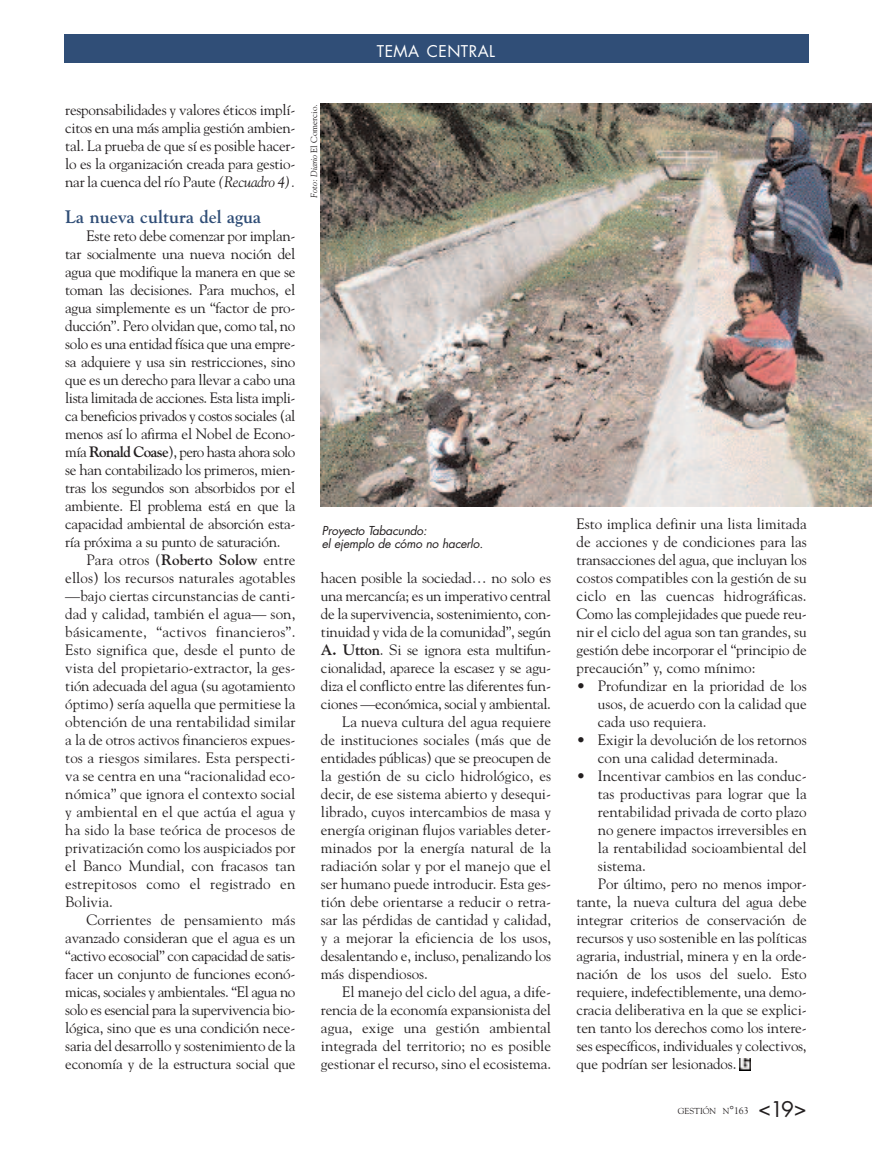
<style>
.page{position:relative;width:872px;height:1149px;background:#fff}
.page>*{position:absolute;margin:0;border:0;box-sizing:border-box;transform-origin:0 0}
.t1{font:700 18px "Goudy";color:#304e77}
.t2{font:15.75px "Futura";letter-spacing:.025em;color:#fff}
.t3{font:15px/18px "Goudy";letter-spacing:-.01em;color:#231f20;text-align:justify}
.t4{font:15px "Goudy";letter-spacing:-.03em;color:#231f20}
.t5{font:15px "Goudy";letter-spacing:-.035em;color:#231f20}
.t6{font:15px "Goudy";letter-spacing:.015em;color:#231f20}
.t7{font:15px "Goudy";letter-spacing:.01em;color:#231f20}
.t8{font:italic 12px/13.5px "Futura";letter-spacing:-.02em;color:#231f20}
.t9{font:italic 9px "Goudy";color:#231f20}
.t10{font:8.7px "Goudy";color:#231f20}
.s1{font-style:italic}
.s2{font-weight:700}
.s3{font-style:normal}
.s4{font-size:11.55px}
.s5{font-size:9.75px}
.s6{font-family:"Futura";font-size:21px}
</style>
<div class="page">
<div style="left:64px;top:34px;width:744px;height:29px;background:#304e77"></div>
<img style="left:320px;top:103px;width:552px;height:403px">
<svg style="left:739px;top:1058px;width:11px;height:12px"></svg>
<p class="t2" style="left:377px;top:44px;width:120px">TEMA CENTRAL</p>
<p class="t3" style="left:65px;top:100px;width:232px">responsabilidades y valores éticos implí&shy;citos en una más amplia gestión ambien&shy;tal. La prueba de que sí es posible hacer&shy;lo es la organización creada para gestio&shy;nar la cuenca del río Paute <span class="s1">(Recuadro 4).</span></p>
<p class="t1" style="left:65px;top:206px;width:197px">La nueva cultura del agua</p>
<p class="t3" style="left:87px;top:226px;width:210px">Este reto debe comenzar por implan-</p>
<p class="t3" style="left:65px;top:244px;width:232px">tar socialmente una nueva noción del</p>
<p class="t3" style="left:65px;top:262px;width:232px">agua que modifique la manera en que se</p>
<p class="t3" style="left:65px;top:280px;width:232px">toman las decisiones. Para muchos, el</p>
<p class="t3" style="left:65px;top:298px;width:232px">agua simplemente es un “factor de pro-</p>
<p class="t3" style="left:65px;top:316px;width:232px">ducción”. Pero olvidan que, como tal, no</p>
<p class="t3" style="left:65px;top:334px;width:232px">solo es una entidad física que una empre-</p>
<p class="t3" style="left:65px;top:352px;width:232px">sa adquiere y usa sin restricciones, sino</p>
<p class="t3" style="left:65px;top:370px;width:232px">que es un derecho para llevar a cabo una</p>
<p class="t4" style="left:65px;top:389px;width:232px">lista limitada de acciones. Esta lista impli-</p>
<p class="t5" style="left:65px;top:407px;width:232px">ca beneficios privados y costos sociales (al</p>
<p class="t3" style="left:65px;top:424px;width:232px">menos así lo afirma el Nobel de Econo-</p>
<p class="t5" style="left:65px;top:443px;width:232px">mía <span class="s2">Ronald Coase</span>), pero hasta ahora solo</p>
<p class="t3" style="left:65px;top:460px;width:232px">se han contabilizado los primeros, mien-</p>
<p class="t3" style="left:65px;top:478px;width:232px">tras los segundos son absorbidos por el</p>
<p class="t3" style="left:65px;top:496px;width:232px">ambiente. El problema está en que la</p>
<p class="t3" style="left:65px;top:514px;width:232px">capacidad ambiental de absorción esta-</p>
<p class="t3" style="left:65px;top:532px;width:217px">ría próxima a su punto de saturación.</p>
<p class="t3" style="left:87px;top:550px;width:210px">Para otros (<span class="s2">Roberto Solow</span> entre</p>
<p class="t3" style="left:65px;top:568px;width:232px">ellos) los recursos naturales agotables</p>
<p class="t3" style="left:65px;top:586px;width:232px">—bajo ciertas circunstancias de canti-</p>
<p class="t3" style="left:65px;top:604px;width:232px">dad y calidad, también el agua— son,</p>
<p class="t6" style="left:65px;top:623px;width:232px">básicamente, “activos financieros”.</p>
<p class="t3" style="left:65px;top:640px;width:232px">Esto significa que, desde el punto de</p>
<p class="t3" style="left:65px;top:658px;width:232px">vista del propietario-extractor, la ges-</p>
<p class="t3" style="left:65px;top:676px;width:232px">tión adecuada del agua (su agotamiento</p>
<p class="t3" style="left:65px;top:694px;width:232px">óptimo) sería aquella que permitiese la</p>
<p class="t3" style="left:65px;top:712px;width:232px">obtención de una rentabilidad similar</p>
<p class="t3" style="left:65px;top:730px;width:232px">a la de otros activos financieros expues-</p>
<p class="t3" style="left:65px;top:748px;width:232px">tos a riesgos similares. Esta perspecti-</p>
<p class="t3" style="left:65px;top:766px;width:232px">va se centra en una “racionalidad eco-</p>
<p class="t3" style="left:65px;top:784px;width:232px">nómica” que ignora el contexto social</p>
<p class="t3" style="left:65px;top:802px;width:232px">y ambiental en el que actúa el agua y</p>
<p class="t3" style="left:65px;top:820px;width:232px">ha sido la base teórica de procesos de</p>
<p class="t3" style="left:65px;top:838px;width:232px">privatización como los auspiciados por</p>
<p class="t3" style="left:65px;top:856px;width:232px">el Banco Mundial, con fracasos tan</p>
<p class="t7" style="left:65px;top:875px;width:232px">estrepitosos como el registrado en</p>
<p class="t3" style="left:65px;top:892px;width:49px">Bolivia.</p>
<p class="t3" style="left:87px;top:910px;width:210px">Corrientes de pensamiento más</p>
<p class="t3" style="left:65px;top:928px;width:232px">avanzado consideran que el agua es un</p>
<p class="t4" style="left:65px;top:947px;width:232px">“activo ecosocial” con capacidad de satis-</p>
<p class="t3" style="left:65px;top:964px;width:232px">facer un conjunto de funciones econó-</p>
<p class="t4" style="left:65px;top:983px;width:232px">micas, sociales y ambientales. “El agua no</p>
<p class="t4" style="left:65px;top:1001px;width:232px">solo es esencial para la supervivencia bio-</p>
<p class="t3" style="left:65px;top:1018px;width:232px">lógica, sino que es una condición nece-</p>
<p class="t3" style="left:65px;top:1036px;width:232px">saria del desarrollo y sostenimiento de la</p>
<p class="t3" style="left:65px;top:1054px;width:232px">economía y de la estructura social que</p>
<p class="t9" style="left:309px;top:197px;width:95px;rotate:-90deg">Foto: Diario <span class="s3">El Comercio</span>.</p>
<p class="t8" style="left:322px;top:524px;width:163px">Proyecto Tabacundo:<br>el ejemplo de cómo no hacerlo.</p>
<p class="t3" style="left:321px;top:568px;width:232px">hacen posible la sociedad… no solo es</p>
<p class="t3" style="left:321px;top:586px;width:232px">una mercancía; es un imperativo central</p>
<p class="t3" style="left:321px;top:604px;width:232px">de la supervivencia, sostenimiento, con-</p>
<p class="t3" style="left:321px;top:622px;width:232px">tinuidad y vida de la comunidad”, según</p>
<p class="t3" style="left:321px;top:640px;width:232px"><span class="s2">A. Utton</span>. Si se ignora esta multifun-</p>
<p class="t3" style="left:321px;top:658px;width:232px">cionalidad, aparece la escasez y se agu-</p>
<p class="t3" style="left:321px;top:676px;width:232px">diza el conflicto entre las diferentes fun-</p>
<p class="t3" style="left:321px;top:694px;width:232px">ciones —económica, social y ambiental.</p>
<p class="t3" style="left:342px;top:712px;width:210px">La nueva cultura del agua requiere</p>
<p class="t3" style="left:321px;top:730px;width:232px">de instituciones sociales (más que de</p>
<p class="t3" style="left:321px;top:748px;width:232px">entidades públicas) que se preocupen de</p>
<p class="t3" style="left:321px;top:766px;width:232px">la gestión de su ciclo hidrológico, es</p>
<p class="t3" style="left:321px;top:784px;width:232px">decir, de ese sistema abierto y desequi-</p>
<p class="t3" style="left:321px;top:802px;width:232px">librado, cuyos intercambios de masa y</p>
<p class="t3" style="left:321px;top:820px;width:232px">energía originan flujos variables deter-</p>
<p class="t3" style="left:321px;top:838px;width:232px">minados por la energía natural de la</p>
<p class="t3" style="left:321px;top:856px;width:232px">radiación solar y por el manejo que el</p>
<p class="t3" style="left:321px;top:874px;width:232px">ser humano puede introducir. Esta ges-</p>
<p class="t3" style="left:321px;top:892px;width:232px">tión debe orientarse a reducir o retra-</p>
<p class="t3" style="left:321px;top:910px;width:232px">sar las pérdidas de cantidad y calidad,</p>
<p class="t3" style="left:321px;top:928px;width:232px">y a mejorar la eficiencia de los usos,</p>
<p class="t3" style="left:321px;top:946px;width:232px">desalentando e, incluso, penalizando los</p>
<p class="t3" style="left:321px;top:964px;width:108px">más dispendiosos.</p>
<p class="t3" style="left:342px;top:982px;width:210px">El manejo del ciclo del agua, a dife-</p>
<p class="t3" style="left:321px;top:1000px;width:232px">rencia de la economía expansionista del</p>
<p class="t3" style="left:321px;top:1018px;width:232px">agua, exige una gestión ambiental</p>
<p class="t3" style="left:321px;top:1036px;width:232px">integrada del territorio; no es posible</p>
<p class="t3" style="left:321px;top:1054px;width:232px">gestionar el recurso, sino el ecosistema.</p>
<p class="t3" style="left:576px;top:514px;width:232px">Esto implica definir una lista limitada de acciones y de condiciones para las transacciones del agua, que incluyan los costos compatibles con la gestión de su ciclo en las cuencas hidrográficas.<br>Como las complejidades que puede reu&shy;nir el ciclo del agua son tan grandes, su gestión debe incorporar el “principio de precaución” y, como mínimo:</p>
<p class="t3" style="left:598px;top:676px;width:210px;text-indent:-21px">• Profundizar en la prioridad de los usos, de acuerdo con la calidad que cada uso requiera.</p>
<p class="t3" style="left:576px;top:730px;width:232px;text-align:center">• Exigir la devolución de los retornos con una calidad determinada.</p>
<p class="t3" style="left:576px;top:766px;width:232px">• Incentivar cambios en las conduc-</p>
<p class="t3" style="left:598px;top:784px;width:210px">tas productivas para lograr que la</p>
<p class="t3" style="left:598px;top:802px;width:210px">rentabilidad privada de corto plazo</p>
<p class="t3" style="left:598px;top:820px;width:210px">no genere impactos irreversibles en</p>
<p class="t3" style="left:598px;top:838px;width:210px">la rentabilidad socioambiental del</p>
<p class="t3" style="left:598px;top:856px;width:49px">sistema.</p>
<p class="t3" style="left:598px;top:874px;width:210px">Por último, pero no menos impor-</p>
<p class="t3" style="left:576px;top:892px;width:232px">tante, la nueva cultura del agua debe</p>
<p class="t3" style="left:576px;top:910px;width:232px">integrar criterios de conservación de</p>
<p class="t3" style="left:576px;top:928px;width:232px">recursos y uso sostenible en las políticas</p>
<p class="t3" style="left:576px;top:946px;width:232px">agraria, industrial, minera y en la orde-</p>
<p class="t3" style="left:576px;top:964px;width:232px">nación de los usos del suelo. Esto</p>
<p class="t3" style="left:576px;top:982px;width:232px">requiere, indefectiblemente, una demo-</p>
<p class="t3" style="left:576px;top:1000px;width:232px">cracia deliberativa en la que se explici-</p>
<p class="t3" style="left:576px;top:1018px;width:232px">ten tanto los derechos como los intere-</p>
<p class="t3" style="left:576px;top:1036px;width:232px">ses específicos, individuales y colectivos,</p>
<p class="t3" style="left:576px;top:1054px;width:161px">que podrían ser lesionados.</p>
<p class="t10" style="left:678px;top:1104px;width:130px">GESTIÓN N<span class="s4">°</span><span class="s5">163</span> <span class="s6">&lt;19&gt;</span></p>
</div>
